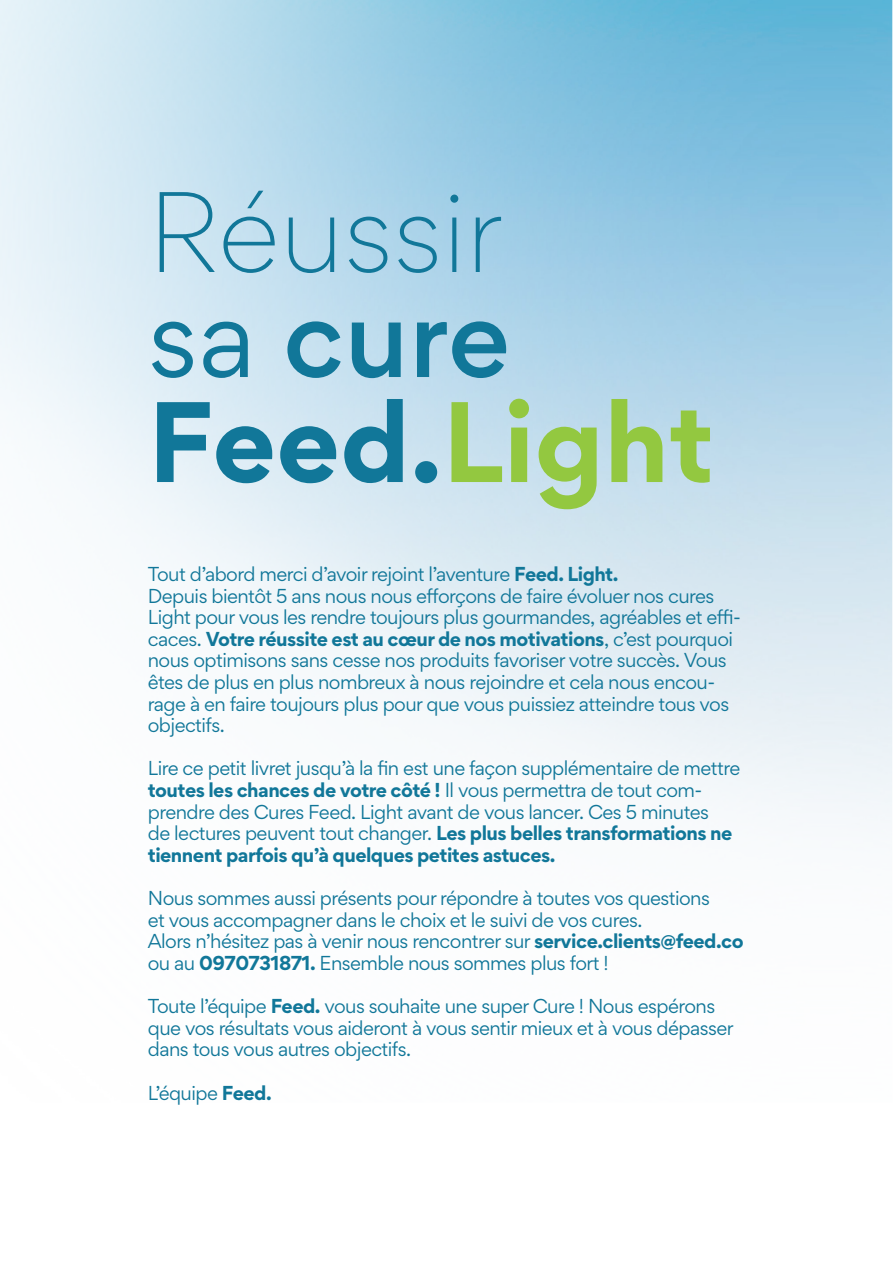
<style>
.page{position:relative;width:893px;height:1263px;background:#fff}
.page>*{position:absolute;margin:0;border:0;box-sizing:border-box;transform-origin:0 0}
.t1{font:700 102px "Gordita";color:#179}
.t2{font:300 102px "Gordita";color:#179}
.t3{font:500 102px "Gordita";color:#179}
.t4{font:18px/21.6px "Gordita";letter-spacing:-.03em;color:#179}
.s1{font-weight:400}
.s2{color:#93c840}
.s3{font-weight:700}
</style>
<div class="page">
<img style="left:0;top:0;width:893px;height:825px">
<p class="t2" style="left:148px;top:157px;width:356px">Réussir</p>
<p class="t3" style="left:148px;top:262px;width:364px"><span class="s1">sa</span> cure</p>
<p class="t1" style="left:148px;top:361px;width:568px">Feed.<span class="s2">Light</span></p>
<p class="t4" style="left:148px;top:563px;width:472px">Tout d’abord merci d’avoir rejoint l’aventure <span class="s3">Feed. Light.</span></p>
<p class="t4" style="left:148px;top:584px;width:595px">Depuis bientôt 5 ans nous nous efforçons de faire évoluer nos cures Light pour vous les rendre toujours plus gourmandes, agréables et effi&shy;caces. <span class="s3">Votre réussite est au cœur de nos motivations</span>, c’est pourquoi nous optimisons sans cesse nos produits favoriser votre succès. Vous êtes de plus en plus nombreux à nous rejoindre et cela nous encou&shy;rage à en faire toujours plus pour que vous puissiez atteindre tous vos objectifs.</p>
<p class="t4" style="left:148px;top:757px;width:594px">Lire ce petit livret jusqu’à la fin est une façon supplémentaire de mettre <span class="s3">toutes les chances de votre côté !</span> Il vous permettra de tout com&shy;prendre des Cures Feed. Light avant de vous lancer. Ces 5 minutes<br>de lectures peuvent tout changer. <span class="s3">Les plus belles transformations ne tiennent parfois qu’à quelques petites astuces.</span></p>
<p class="t4" style="left:148px;top:887px;width:597px">Nous sommes aussi présents pour répondre à toutes vos questions<br>et vous accompagner dans le choix et le suivi de vos cures.<br>Alors n’hésitez pas à venir nous rencontrer sur <span class="s3">service.clients@feed.co </span>ou au <span class="s3">0970731871.</span> Ensemble nous sommes plus fort !</p>
<p class="t4" style="left:148px;top:995px;width:587px">Toute l’équipe <span class="s3">Feed.</span> vous souhaite une super Cure ! Nous espérons que vos résultats vous aideront à vous sentir mieux et à vous dépasser dans tous vous autres objectifs.</p>
<p class="t4" style="left:148px;top:1081px;width:125px">L’équipe <span class="s3">Feed.</span></p>
</div>
